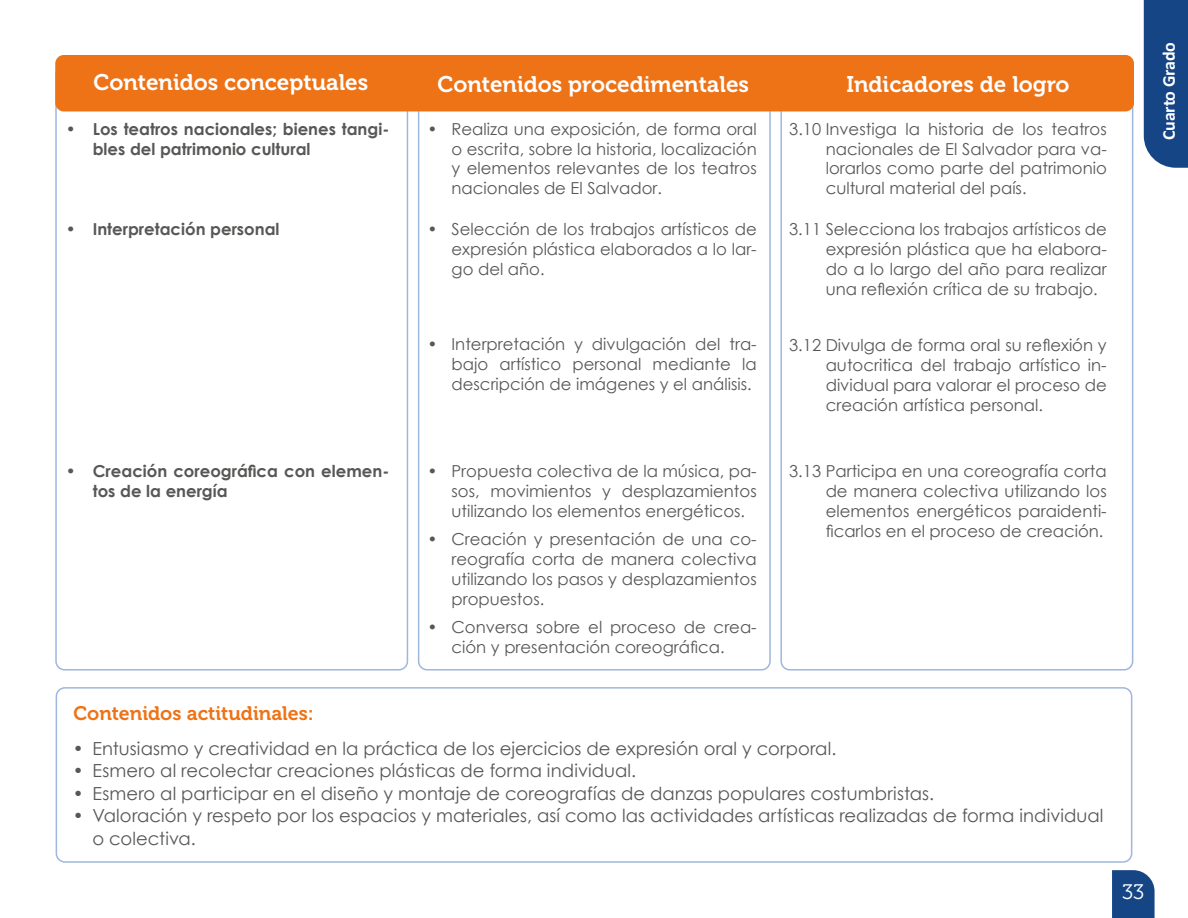
<style>
.page{position:relative;width:1188px;height:918px;background:#fff}
.page>*{position:absolute;margin:0;border:0;box-sizing:border-box;transform-origin:0 0}
.t1{font:22.5px "Museo 700";color:#fff}
.t2{font:21px "Museo 300";color:#fff}
.t3{font:19.5px "Museo 700";color:#ee7216}
.t4{font:18px/22.5px "Century Gothic";letter-spacing:.005em;color:#575756}
.t5{font:700 18px "Calibri";letter-spacing:-.01em;color:#fff}
.t6{font:16.5px/19.8px "Century Gothic";color:#575756;text-align:justify}
.t7{font:700 16.5px/19.8px "Century Gothic";color:#575756}
.s1{font-weight:400}
</style>
<div class="page">
<svg style="left:1112px;top:870px;width:43px;height:48px;background:#24508d"></svg>
<div style="left:780px;top:65px;width:353px;height:606px;border:2px solid #9fb6df;border-radius:9px"></div>
<div style="left:418px;top:65px;width:353px;height:606px;border:2px solid #9fb6df;border-radius:9px"></div>
<div style="left:55px;top:65px;width:353px;height:606px;border:2px solid #9fb6df;border-radius:9px"></div>
<div style="left:55px;top:55px;width:1079px;height:56px;background:#ee7216;border-radius:9px"></div>
<div style="left:56px;top:687px;width:1076px;height:176px;border:2px solid #9fb6df;border-radius:9px"></div>
<div style="left:1144px;top:0;width:44px;height:168px;background:#164586"></div>
<h1 class="t1" style="left:93px;top:70px;width:276px">Contenidos conceptuales</h1>
<h1 class="t1" style="left:437px;top:71px;width:313px">Contenidos procedimentales</h1>
<h1 class="t1" style="left:846px;top:71px;width:225px">Indicadores de logro</h1>
<p class="t7" style="left:93px;top:118px;width:298px;text-indent:-27px"><span class="s1">•</span> Los teatros nacionales; bienes tangi&shy;bles del patrimonio cultural</p>
<p class="t6" style="left:452px;top:119px;width:307px;text-indent:-24px">• Realiza una exposición, de forma oral o escrita, sobre la historia, localización y elementos relevantes de los teatros nacionales de El Salvador.</p>
<p class="t6" style="left:826px;top:119px;width:283px;text-indent:-37px">3.10 Investiga la historia de los teatros nacionales de El Salvador para va&shy;lorarlos como parte del patrimonio cultural material del país.</p>
<p class="t7" style="left:66px;top:219px;width:215px"><span class="s1">•</span> Interpretación personal</p>
<p class="t6" style="left:452px;top:219px;width:307px;text-indent:-24px">• Selección de los trabajos artísticos de expresión plástica elaborados a lo lar&shy;go del año.</p>
<p class="t6" style="left:826px;top:219px;width:283px;text-indent:-37px">3.11 Selecciona los trabajos artísticos de expresión plástica que ha elabora&shy;do a lo largo del año para realizar una reflexión crítica de su trabajo.</p>
<p class="t6" style="left:452px;top:334px;width:307px;text-indent:-24px">• Interpretación y divulgación del tra&shy;bajo artístico personal mediante la descripción de imágenes y el análisis.</p>
<p class="t7" style="left:93px;top:461px;width:298px;text-indent:-27px"><span class="s1">•</span> Creación coreográfica con elemen&shy;tos de la energía</p>
<p class="t6" style="left:452px;top:461px;width:307px;text-indent:-24px">• Propuesta colectiva de la música, pa&shy;sos, movimientos y desplazamientos utilizando los elementos energéticos.</p>
<p class="t6" style="left:452px;top:529px;width:307px;text-indent:-24px">• Creación y presentación de una co&shy;reografía corta de manera colectiva utilizando los pasos y desplazamientos propuestos.</p>
<p class="t6" style="left:428px;top:617px;width:331px;text-align:center">• Conversa sobre el proceso de crea&shy;ción y presentación coreográfica.</p>
<p class="t6" style="left:826px;top:335px;width:283px;text-indent:-37px">3.12 Divulga de forma oral su reflexión y autocritica del trabajo artístico in&shy;dividual para valorar el proceso de creación artística personal.</p>
<p class="t6" style="left:826px;top:461px;width:283px;text-indent:-37px">3.13 Participa en una coreografía corta de manera colectiva utilizando los elementos energéticos paraidenti&shy;ficarlos en el proceso de creación.</p>
<p class="t5" style="left:1156px;top:140px;width:100px;rotate:-90deg">Cuarto Grado</p>
<p class="t3" style="left:73px;top:703px;width:242px">Contenidos actitudinales:</p>
<p class="t4" style="left:73px;top:737px;width:765px">• Entusiasmo y creatividad en la práctica de los ejercicios de expresión oral y corporal.</p>
<p class="t4" style="left:73px;top:759px;width:565px">• Esmero al recolectar creaciones plásticas de forma individual.</p>
<p class="t4" style="left:73px;top:782px;width:863px">• Esmero al participar en el diseño y montaje de coreografías de danzas populares costumbristas.</p>
<p class="t4" style="left:92px;top:804px;width:1013px;text-indent:-19px">• Valoración y respeto por los espacios y materiales, así como las actividades artísticas realizadas de forma individual o colectiva.</p>
<p class="t2" style="left:1122px;top:881px;width:24px">33</p>
</div>
